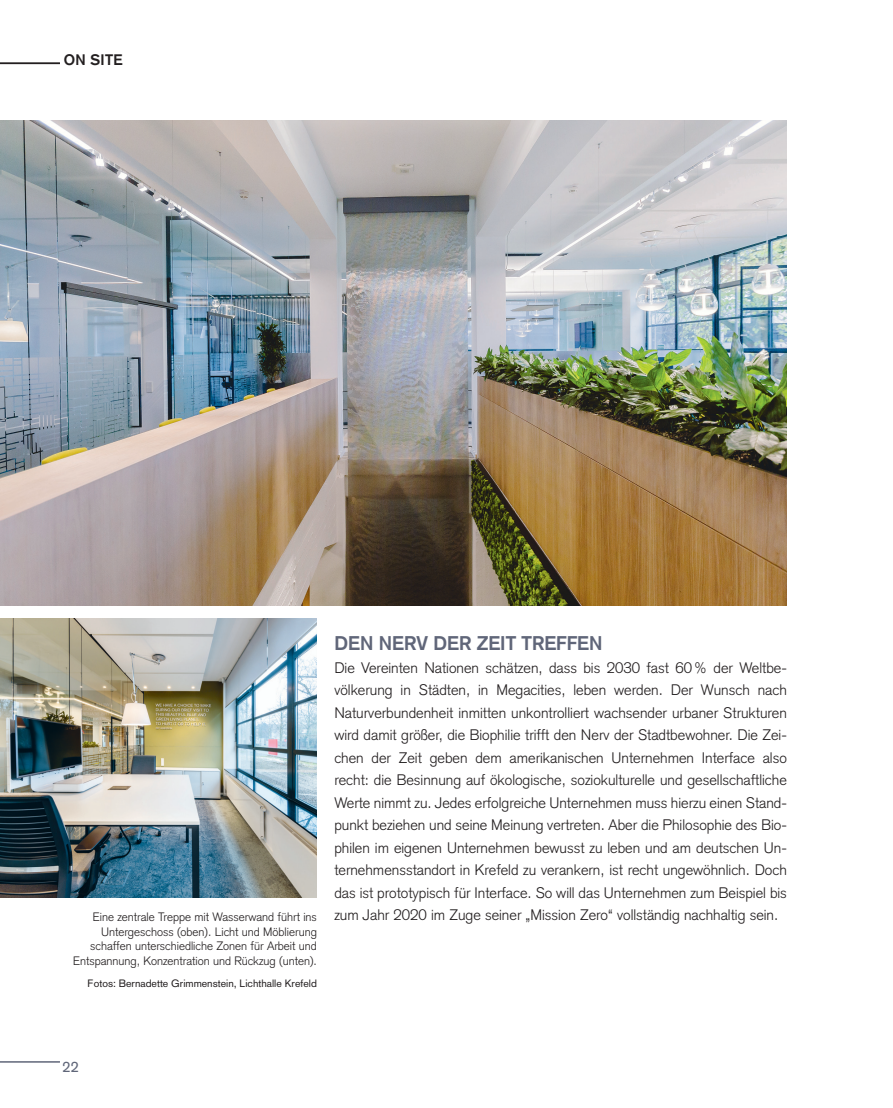
<style>
.page{position:relative;width:893px;height:1108px;background:#fff}
.page>*{position:absolute;margin:0;border:0;box-sizing:border-box;transform-origin:0 0}
.t1{font:700 19.5px "Akzidenz Grotesk";color:#606679}
.t2{font:300 15px "Akzidenz Grotesk";color:#231f20}
.t3{font:700 15px "Akzidenz Grotesk";letter-spacing:.02em;color:#231f20}
.t4{font:15px "Akzidenz Grotesk";color:#606679}
.t5{font:300 12px/14.4px "Akzidenz Grotesk";color:#231f20;text-align:right}
.t6{font:10.5px "Akzidenz Grotesk";color:#231f20}
.s1{font-size:12px}
</style>
<div class="page">
<img style="left:0;top:618px;width:317px;height:279px">
<img style="left:0;top:120px;width:787px;height:485px">
<hr style="left:0;top:1060px;width:60px;height:2px;background:#606679">
<hr style="left:0;top:63px;width:60px;height:1px;background:#231f20">
<p class="t3" style="left:64px;top:54px;width:60px">ON SITE</p>
<h1 class="t1" style="left:334px;top:636px;width:270px">DEN NERV DER ZEIT TREFFEN</h1>
<p class="t2" style="left:334px;top:661px;width:454px">Die Vereinten Nationen schätzen, dass bis 2030 fast 60 % der Weltbe-</p>
<p class="t2" style="left:334px;top:684px;width:454px">völkerung in Städten, in Megacities, leben werden. Der Wunsch nach</p>
<p class="t2" style="left:334px;top:706px;width:454px">Naturverbundenheit inmitten unkontrolliert wachsender urbaner Strukturen</p>
<p class="t2" style="left:334px;top:729px;width:454px">wird damit größer, die Biophilie trifft den Nerv der Stadtbewohner. Die Zei-</p>
<p class="t2" style="left:334px;top:751px;width:454px">chen der Zeit geben dem amerikanischen Unternehmen Interface also</p>
<p class="t2" style="left:334px;top:774px;width:454px">recht: die Besinnung auf ökologische, soziokulturelle und gesellschaftliche</p>
<p class="t2" style="left:334px;top:796px;width:454px">Werte nimmt zu. Jedes erfolgreiche Unternehmen muss hierzu einen Stand-</p>
<p class="t2" style="left:334px;top:819px;width:454px">punkt beziehen und seine Meinung vertreten. Aber die Philosophie des Bio-</p>
<p class="t2" style="left:334px;top:841px;width:454px">philen im eigenen Unternehmen bewusst zu leben und am deutschen Un-</p>
<p class="t2" style="left:334px;top:864px;width:454px">ternehmensstandort in Krefeld zu verankern, ist recht ungewöhnlich. Doch</p>
<p class="t2" style="left:334px;top:886px;width:454px">das ist prototypisch für Interface. So will das Unternehmen zum Beispiel bis</p>
<p class="t2" style="left:93px;top:909px;width:687px"><span class="s1">Eine zentrale Treppe mit Wasserwand führt ins</span> zum Jahr 2020 im Zuge seiner „Mission Zero“ vollständig nachhaltig sein.</p>
<p class="t5" style="left:73px;top:925px;width:245px">Untergeschoss (oben). Licht und Möblierung schaffen unterschiedliche Zonen für Arbeit und<br>Entspannung, Konzentration und Rückzug (unten).</p>
<p class="t6" style="left:88px;top:979px;width:231px">Fotos: Bernadette Grimmenstein, Lichthalle Krefeld</p>
<p class="t4" style="left:62px;top:1060px;width:18px">22</p>
</div>
